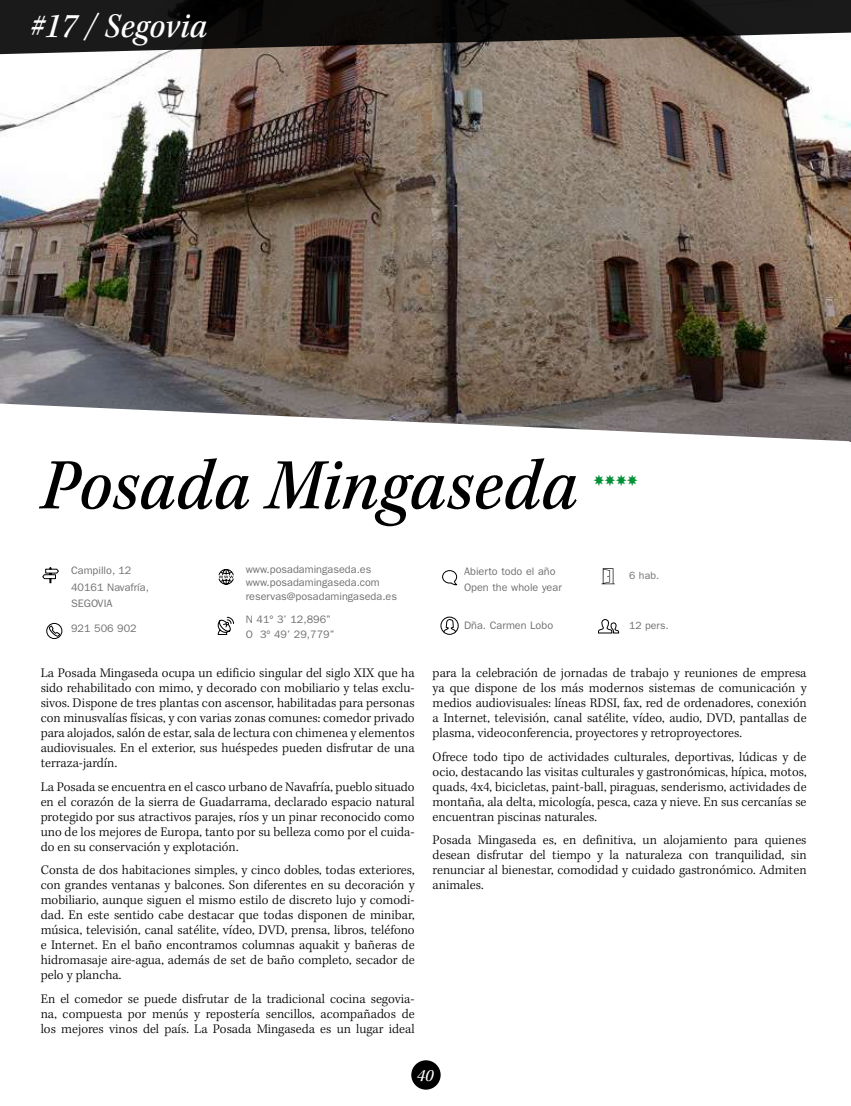
<style>
.page{position:relative;width:851px;height:1106px;background:#fff}
.page>*{position:absolute;margin:0;border:0;box-sizing:border-box;transform-origin:0 0}
.t1{font:75px "Kepler Std Medium Scn It";color:#000}
.t2{font:36px "Kepler Std Medium Scn It";letter-spacing:.005em;color:#fff}
.t3{font:italic 17.55px "Kepler Std";color:#fff}
.t4{font:300 13.5px/15px "Kepler Std";color:#000;text-align:justify}
.t5{font:10.8px/16.2px "ITC Franklin Gothic Std";color:#707172}
.t6{font:10.5px "ITC Franklin Gothic Std";color:#707172}
.t7{font:10.5px "Estrellas TFB";color:#009035;scale:.9 1}
</style>
<div class="page">
<div style="left:411px;top:1060px;width:29px;height:29px;background:#000;border-radius:50%"></div>
<svg style="left:601px;top:568px;width:13px;height:16px"></svg>
<svg style="left:598px;top:619px;width:21px;height:14px"></svg>
<hr style="left:850px;top:0;width:1px;height:457px;background:#e6e6e6">
<img style="left:0;top:55px;width:850px;height:386px">
<svg style="left:0;top:403px;width:849px;height:39px"></svg>
<svg style="left:218px;top:569px;width:16px;height:16px"></svg>
<svg style="left:443px;top:619px;width:13px;height:13px"></svg>
<div style="left:440px;top:616px;width:18px;height:18px;border:1px solid #000;border-radius:50%"></div>
<svg style="left:42px;top:567px;width:17px;height:17px"></svg>
<div style="left:46px;top:623px;width:16px;height:16px;border:1px solid #000;border-radius:50%"></div>
<svg style="left:49px;top:625px;width:11px;height:11px"></svg>
<svg style="left:217px;top:616px;width:17px;height:19px"></svg>
<svg style="left:442px;top:570px;width:15px;height:15px"></svg>
<svg style="left:0;top:0;width:850px;height:55px;background:#2f2c2a"></svg>
<h2 class="t2" style="left:30px;top:6px;width:179px">#17 / Segovia</h2>
<h1 class="t1" style="left:41px;top:442px;width:538px">Posada Mingaseda</h1>
<p class="t5" style="left:71px;top:562px;width:79px">Campillo, 12<br>40161 Navafría,<br>SEGOVIA</p>
<p class="t5" style="left:71px;top:620px;width:67px">921 506 902</p>
<p class="t5" style="left:246px;top:562px;width:153px;line-height:13.5px">www.posadamingaseda.es www.posadamingaseda.com reservas@posadamingaseda.es</p>
<p class="t5" style="left:246px;top:612px;width:90px;line-height:15px">N 41º 3’ 12,896’’<br>O 3º 49’ 29,779’’</p>
<p class="t5" style="left:464px;top:563px;width:99px">Abierto todo el año<br>Open the whole year</p>
<p class="t5" style="left:464px;top:617px;width:91px">Dña. Carmen Lobo</p>
<p class="t7" style="left:593px;top:476px;width:51px">FFFF</p>
<p class="t6" style="left:629px;top:569px;width:31px">6 hab.</p>
<p class="t6" style="left:629px;top:620px;width:41px">12 pers.</p>
<p class="t4" style="left:41px;top:666px;width:375px">La Posada Mingaseda ocupa un edificio singular del siglo XIX que ha sido rehabilitado con mimo, y decorado con mobiliario y telas exclu&shy;sivos. Dispone de tres plantas con ascensor, habilitadas para personas con minusvalías físicas, y con varias zonas comunes: comedor privado para alojados, salón de estar, sala de lectura con chimenea y elementos audiovisuales. En el exterior, sus huéspedes pueden disfrutar de una terraza-jardín.</p>
<p class="t4" style="left:41px;top:779px;width:375px">La Posada se encuentra en el casco urbano de Navafría, pueblo situado en el corazón de la sierra de Guadarrama, declarado espacio natural protegido por sus atractivos parajes, ríos y un pinar reconocido como uno de los mejores de Europa, tanto por su belleza como por el cuida&shy;do en su conservación y explotación.</p>
<p class="t4" style="left:41px;top:863px;width:375px">Consta de dos habitaciones simples, y cinco dobles, todas exteriores, con grandes ventanas y balcones. Son diferentes en su decoración y mobiliario, aunque siguen el mismo estilo de discreto lujo y comodi&shy;dad. En este sentido cabe destacar que todas disponen de minibar, música, televisión, canal satélite, vídeo, DVD, prensa, libros, teléfono e Internet. En el baño encontramos columnas aquakit y bañeras de hidromasaje aire-agua, además de set de baño completo, secador de pelo y plancha.</p>
<p class="t4" style="left:41px;top:991px;width:375px">En el comedor se puede disfrutar de la tradicional cocina segovia&shy;na, compuesta por menús y repostería sencillos, acompañados de los mejores vinos del país. La Posada Mingaseda es un lugar ideal</p>
<p class="t4" style="left:432px;top:666px;width:375px">para la celebración de jornadas de trabajo y reuniones de empresa ya que dispone de los más modernos sistemas de comunicación y medios audiovisuales: líneas RDSI, fax, red de ordenadores, conexión a Internet, televisión, canal satélite, vídeo, audio, DVD, pantallas de plasma, videoconferencia, proyectores y retroproyectores.</p>
<p class="t4" style="left:432px;top:749px;width:375px">Ofrece todo tipo de actividades culturales, deportivas, lúdicas y de ocio, destacando las visitas culturales y gastronómicas, hípica, motos, quads, 4x4, bicicletas, paint-ball, piraguas, senderismo, actividades de montaña, ala delta, micología, pesca, caza y nieve. En sus cercanías se encuentran piscinas naturales.</p>
<p class="t4" style="left:432px;top:833px;width:375px">Posada Mingaseda es, en definitiva, un alojamiento para quienes desean disfrutar del tiempo y la naturaleza con tranquilidad, sin renunciar al bienestar, comodidad y cuidado gastronómico. Admiten animales.</p>
<p class="t3" style="left:417px;top:1065px;width:18px">40</p>
</div>
